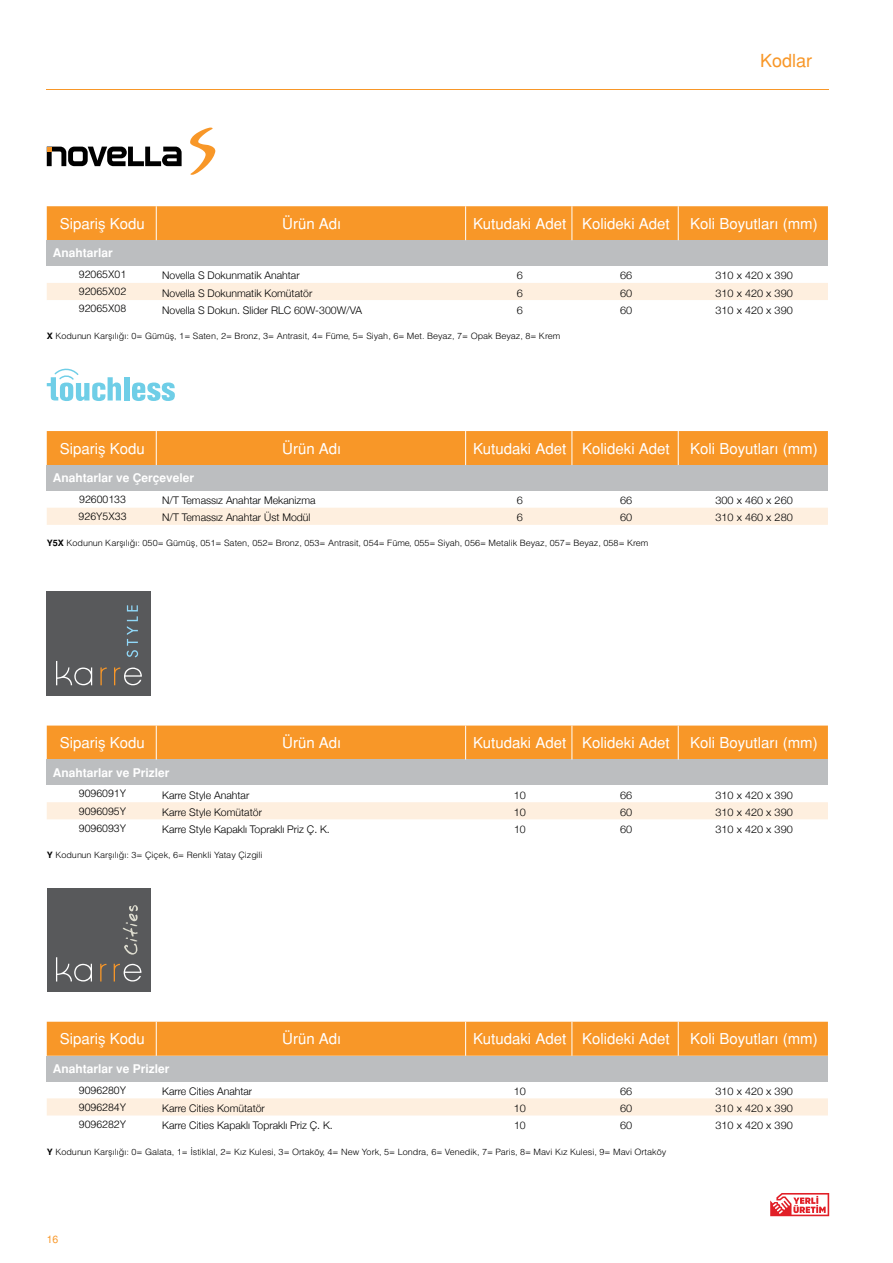
<style>
.page{position:relative;width:893px;height:1263px;background:#fff}
.page>*{position:absolute;margin:0;border:0;box-sizing:border-box;transform-origin:0 0}
.t1{font:18px "Helvetica Normal Tr";color:#f89728}
.t2{font:15px "Helvetica Normal Tr";color:#fff}
.t3{font:700 12px "Helvetica Tr";color:#fff}
.t4{font:300 10.5px "Helvetica Neue";color:#000}
.t5{font:300 10.5px "Helvetica Neue";color:#000;scale:1.04 1}
.t6{font:10.5px "Helvetica Light Normal Tr";color:#000}
.t7{font:10.5px "Helvetica Normal Tr";color:#f89728}
.t8{font:8.7px "Helvetica Light Normal Tr";color:#000;scale:1.04 1}
.s1{font-family:"Helvetica Tr";font-weight:700}
</style>
<div class="page">
<svg style="left:770px;top:1193px;width:59px;height:23px"></svg>
<div style="left:47px;top:206px;width:781px;height:34px;background:#f89728"></div>
<div style="left:47px;top:240px;width:781px;height:26px;background:#bcbec0"></div>
<div style="left:47px;top:283px;width:781px;height:17px;background:#feefdf"></div>
<hr style="left:156px;top:206px;width:1px;height:34px;background:#fff">
<hr style="left:465px;top:206px;width:1px;height:34px;background:#fff">
<hr style="left:571px;top:206px;width:1px;height:34px;background:#fff">
<hr style="left:678px;top:206px;width:1px;height:34px;background:#fff">
<div style="left:47px;top:725px;width:781px;height:34px;background:#f89728"></div>
<div style="left:47px;top:759px;width:781px;height:26px;background:#bcbec0"></div>
<div style="left:47px;top:802px;width:781px;height:17px;background:#feefdf"></div>
<hr style="left:156px;top:725px;width:1px;height:34px;background:#fff">
<hr style="left:465px;top:725px;width:1px;height:34px;background:#fff">
<hr style="left:571px;top:725px;width:1px;height:34px;background:#fff">
<hr style="left:678px;top:725px;width:1px;height:34px;background:#fff">
<div style="left:47px;top:1022px;width:781px;height:34px;background:#f89728"></div>
<div style="left:47px;top:1056px;width:781px;height:25px;background:#bcbec0"></div>
<div style="left:47px;top:1098px;width:781px;height:17px;background:#feefdf"></div>
<hr style="left:156px;top:1022px;width:1px;height:34px;background:#fff">
<hr style="left:465px;top:1022px;width:1px;height:34px;background:#fff">
<hr style="left:571px;top:1022px;width:1px;height:34px;background:#fff">
<hr style="left:678px;top:1022px;width:1px;height:34px;background:#fff">
<div style="left:47px;top:431px;width:781px;height:34px;background:#f89728"></div>
<div style="left:47px;top:465px;width:781px;height:26px;background:#bcbec0"></div>
<div style="left:47px;top:508px;width:781px;height:17px;background:#feefdf"></div>
<hr style="left:156px;top:431px;width:1px;height:34px;background:#fff">
<hr style="left:465px;top:431px;width:1px;height:34px;background:#fff">
<hr style="left:571px;top:431px;width:1px;height:34px;background:#fff">
<hr style="left:678px;top:431px;width:1px;height:34px;background:#fff">
<hr style="left:47px;top:89px;width:782px;height:1px;background:#f89728">
<svg style="left:190px;top:128px;width:25px;height:47px"></svg>
<svg style="left:47px;top:147px;width:135px;height:19px"></svg>
<svg style="left:47px;top:368px;width:74px;height:33px"></svg>
<div style="left:124px;top:377px;width:5px;height:23px;background:#6fcee7"></div>
<svg style="left:132px;top:382px;width:43px;height:19px"></svg>
<div style="left:47px;top:591px;width:104px;height:104px;background:#58595b"></div>
<svg style="left:100px;top:667px;width:7px;height:18px"></svg>
<svg style="left:114px;top:667px;width:28px;height:18px"></svg>
<svg style="left:56px;top:661px;width:36px;height:24px"></svg>
<svg style="left:127px;top:605px;width:11px;height:52px"></svg>
<div style="left:47px;top:888px;width:104px;height:104px;background:#58595b"></div>
<svg style="left:100px;top:964px;width:6px;height:17px"></svg>
<svg style="left:114px;top:964px;width:27px;height:17px"></svg>
<svg style="left:56px;top:957px;width:36px;height:24px"></svg>
<svg style="left:123px;top:905px;width:15px;height:50px"></svg>
<h1 class="t1" style="left:760px;top:50px;width:54px">Kodlar</h1>
<h2 class="t2" style="left:60px;top:214px;width:87px">Sipariş Kodu</h2>
<h2 class="t2" style="left:282px;top:214px;width:61px">Ürün Adı</h2>
<h2 class="t2" style="left:473px;top:214px;width:198px">Kutudaki Adet Kolideki Adet</h2>
<h2 class="t2" style="left:690px;top:214px;width:129px">Koli Boyutları (mm)</h2>
<h3 class="t3" style="left:53px;top:246px;width:62px">Anahtarlar</h3>
<p class="t6" style="left:79px;top:268px;width:49px">92065X01</p>
<p class="t4" style="left:162px;top:267px;width:139px">Novella S Dokunmatik Anahtar</p>
<p class="t5" style="left:517px;top:267px;width:7px">6</p>
<p class="t5" style="left:620px;top:267px;width:13px">66</p>
<p class="t5" style="left:715px;top:267px;width:76px">310 x 420 x 390</p>
<p class="t6" style="left:79px;top:285px;width:49px">92065X02</p>
<p class="t4" style="left:162px;top:284px;width:152px">Novella S Dokunmatik Komütatör</p>
<p class="t5" style="left:517px;top:284px;width:7px">6</p>
<p class="t5" style="left:620px;top:284px;width:13px">60</p>
<p class="t5" style="left:715px;top:284px;width:76px">310 x 420 x 390</p>
<p class="t6" style="left:79px;top:302px;width:49px">92065X08</p>
<p class="t4" style="left:162px;top:301px;width:201px">Novella S Dokun. Slider RLC 60W-300W/VA</p>
<p class="t5" style="left:517px;top:301px;width:7px">6</p>
<p class="t5" style="left:620px;top:301px;width:13px">60</p>
<p class="t5" style="left:715px;top:301px;width:76px">310 x 420 x 390</p>
<p class="t8" style="left:47px;top:330px;width:495px"><span class="s1">X</span> Kodunun Karflılı€ı: 0= Gümüfl, 1= Saten, 2= Bronz, 3= Antrasit, 4= Füme, 5= Siyah, 6= Met. Beyaz, 7= Opak Beyaz, 8= Krem</p>
<h2 class="t2" style="left:60px;top:439px;width:87px">Sipariş Kodu</h2>
<h2 class="t2" style="left:282px;top:439px;width:61px">Ürün Adı</h2>
<h2 class="t2" style="left:473px;top:439px;width:198px">Kutudaki Adet Kolideki Adet</h2>
<h2 class="t2" style="left:690px;top:439px;width:129px">Koli Boyutları (mm)</h2>
<h3 class="t3" style="left:53px;top:471px;width:143px">Anahtarlar ve Çerçeveler</h3>
<p class="t6" style="left:79px;top:493px;width:48px">92600133</p>
<p class="t4" style="left:162px;top:492px;width:155px">N/T Temassız Anahtar Mekanizma</p>
<p class="t5" style="left:517px;top:492px;width:7px">6</p>
<p class="t5" style="left:620px;top:492px;width:13px">66</p>
<p class="t5" style="left:715px;top:492px;width:76px">300 x 460 x 260</p>
<p class="t6" style="left:79px;top:510px;width:49px">926Y5X33</p>
<p class="t4" style="left:162px;top:509px;width:150px">N/T Temassız Anahtar Üst Modül</p>
<p class="t5" style="left:517px;top:509px;width:7px">6</p>
<p class="t5" style="left:620px;top:509px;width:13px">60</p>
<p class="t5" style="left:715px;top:509px;width:76px">310 x 460 x 280</p>
<p class="t8" style="left:47px;top:538px;width:580px"><span class="s1">Y5X</span> Kodunun Karşılığı: 050= Gümüş, 051= Saten, 052= Bronz, 053= Antrasit, 054= Füme, 055= Siyah, 056= Metalik Beyaz, 057= Beyaz, 058= Krem</p>
<h2 class="t2" style="left:60px;top:734px;width:87px">Sipariş Kodu</h2>
<h2 class="t2" style="left:282px;top:734px;width:61px">Ürün Adı</h2>
<h2 class="t2" style="left:473px;top:734px;width:198px">Kutudaki Adet Kolideki Adet</h2>
<h2 class="t2" style="left:690px;top:734px;width:129px">Koli Boyutları (mm)</h2>
<h3 class="t3" style="left:53px;top:765px;width:118px">Anahtarlar ve Prizler</h3>
<p class="t6" style="left:79px;top:787px;width:49px">9096091Y</p>
<p class="t4" style="left:162px;top:786px;width:89px">Karre Style Anahtar</p>
<p class="t5" style="left:514px;top:786px;width:13px">10</p>
<p class="t5" style="left:620px;top:786px;width:13px">66</p>
<p class="t5" style="left:715px;top:786px;width:76px">310 x 420 x 390</p>
<p class="t6" style="left:79px;top:804px;width:49px">9096095Y</p>
<p class="t4" style="left:162px;top:804px;width:101px">Karre Style Komütatör</p>
<p class="t5" style="left:514px;top:804px;width:13px">10</p>
<p class="t5" style="left:620px;top:804px;width:13px">60</p>
<p class="t5" style="left:715px;top:804px;width:76px">310 x 420 x 390</p>
<p class="t6" style="left:79px;top:821px;width:49px">9096093Y</p>
<p class="t4" style="left:162px;top:821px;width:169px">Karre Style Kapaklı Topraklı Priz Ç. K.</p>
<p class="t4" style="left:514px;top:821px;width:13px">10</p>
<p class="t5" style="left:620px;top:821px;width:13px">60</p>
<p class="t5" style="left:715px;top:821px;width:76px">310 x 420 x 390</p>
<p class="t8" style="left:47px;top:849px;width:209px"><span class="s1">Y</span> Kodunun Karflılı€ı: 3= Çiçek, 6= Renkli Yatay Çizgili</p>
<h2 class="t2" style="left:60px;top:1030px;width:87px">Sipariş Kodu</h2>
<h2 class="t2" style="left:282px;top:1030px;width:61px">Ürün Adı</h2>
<h2 class="t2" style="left:473px;top:1030px;width:198px">Kutudaki Adet Kolideki Adet</h2>
<h2 class="t2" style="left:690px;top:1030px;width:129px">Koli Boyutları (mm)</h2>
<h3 class="t3" style="left:53px;top:1061px;width:118px">Anahtarlar ve Prizler</h3>
<p class="t6" style="left:79px;top:1083px;width:49px">9096280Y</p>
<p class="t4" style="left:162px;top:1083px;width:92px">Karre Cities Anahtar</p>
<p class="t5" style="left:514px;top:1083px;width:13px">10</p>
<p class="t5" style="left:620px;top:1083px;width:13px">66</p>
<p class="t5" style="left:715px;top:1083px;width:76px">310 x 420 x 390</p>
<p class="t6" style="left:79px;top:1100px;width:49px">9096284Y</p>
<p class="t4" style="left:162px;top:1100px;width:104px">Karre Cities Komütatör</p>
<p class="t5" style="left:514px;top:1100px;width:13px">10</p>
<p class="t5" style="left:620px;top:1100px;width:13px">60</p>
<p class="t5" style="left:715px;top:1100px;width:76px">310 x 420 x 390</p>
<p class="t6" style="left:79px;top:1117px;width:49px">9096282Y</p>
<p class="t4" style="left:162px;top:1117px;width:172px">Karre Cities Kapaklı Topraklı Priz Ç. K.</p>
<p class="t4" style="left:514px;top:1117px;width:13px">10</p>
<p class="t5" style="left:620px;top:1117px;width:13px">60</p>
<p class="t5" style="left:715px;top:1117px;width:76px">310 x 420 x 390</p>
<p class="t8" style="left:47px;top:1146px;width:597px"><span class="s1">Y</span> Kodunun Karflılı€ı: 0= Galata, 1= ‹stiklal, 2= K›z Kulesi, 3= Ortaköy, 4= New York, 5= Londra, 6= Venedik, 7= Paris, 8= Mavi K›z Kulesi, 9= Mavi Ortaköy</p>
<p class="t7" style="left:47px;top:1233px;width:13px">16</p>
</div>
